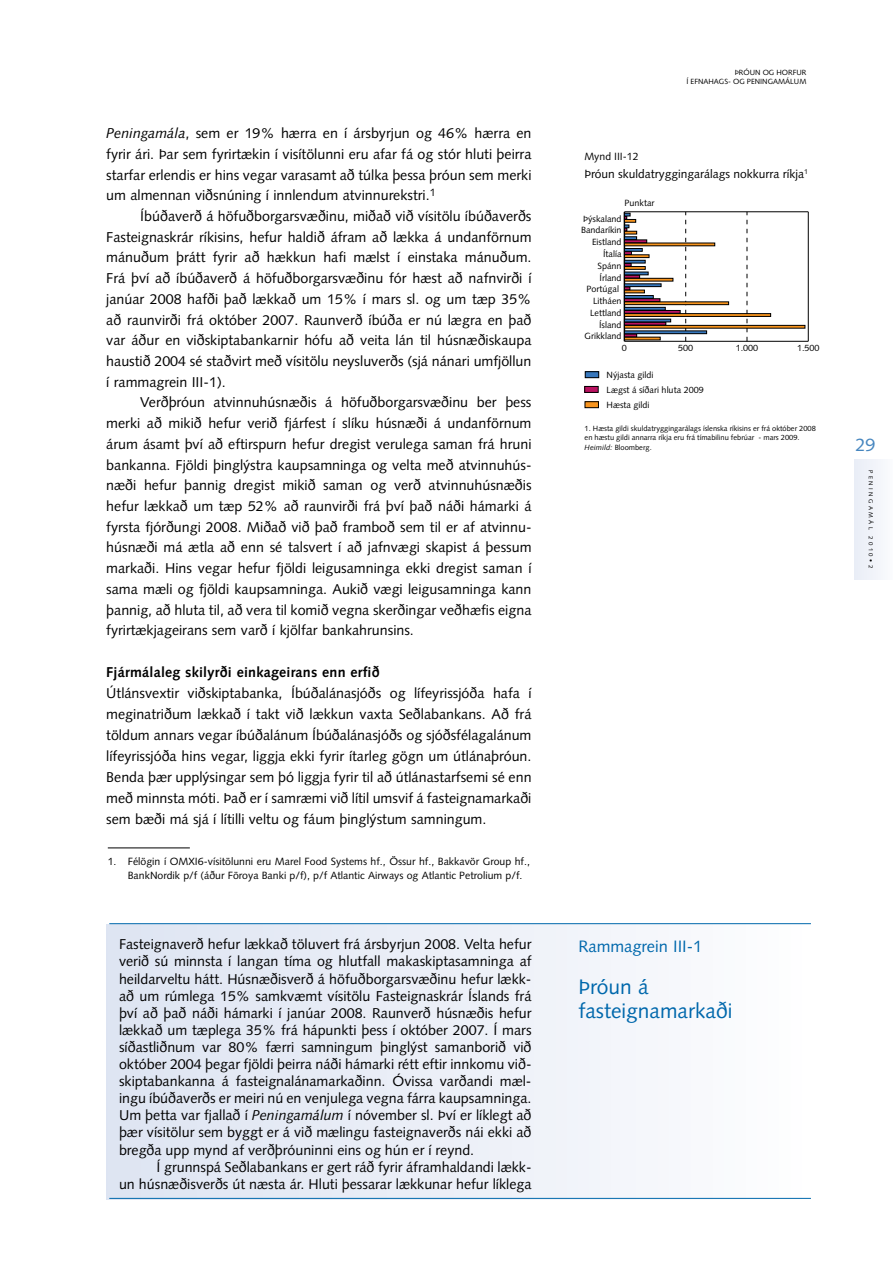
<style>
.page{position:relative;width:893px;height:1263px;background:#fff}
.page>*{position:absolute;margin:0;border:0;box-sizing:border-box;transform-origin:0 0}
.t1{font:21px/24px "Syntax LT Std";color:#0068ac}
.t2{font:18px "Syntax LT Std";color:#4686bf}
.t3{font:16.5px "Syntax LT Std";color:#0068ac}
.t4{font:14.25px/20.7px "Syntax LT Std";color:#000;text-align:justify}
.t5{font:700 14.25px "Syntax LT Std";letter-spacing:.015em;color:#000}
.t6{font:12px "Syntax LT Std";color:#000}
.t7{font:10.5px/13.5px "Syntax LT Std";color:#000}
.t8{font:9px/15px "Syntax LT Std";color:#000}
.t9{font:7.5px/9px "Syntax LT Std";color:#000;text-align:right}
.t10{font:6px "Syntax LT Std";letter-spacing:.4em;color:#000}
.s1{font-style:italic}
</style>
<div class="page">
<div style="left:855px;top:459px;width:38px;height:121px;background:#f1f4fa"></div>
<div style="left:106px;top:924px;width:702px;height:275px;background:linear-gradient(to right,#dde4f2,#fdfdfe)"></div>
<hr style="left:108px;top:848px;width:82px;height:1px;background:#000">
<hr style="left:109px;top:923px;width:702px;height:1px;background:#0068ac">
<hr style="left:109px;top:1198px;width:702px;height:1px;background:#0068ac">
<div style="left:585px;top:372px;width:14px;height:6px;background:#3777bc"></div>
<div style="left:585px;top:371px;width:14px;height:7px;border:1px solid #000"></div>
<hr style="left:624px;top:341px;width:184px;height:1px;background:#000">
<hr style="left:624px;top:212px;width:1px;height:129px;background:#000">
<svg style="left:685px;top:212px;width:1px;height:129px"></svg>
<svg style="left:747px;top:212px;width:1px;height:129px"></svg>
<hr style="left:808px;top:212px;width:1px;height:129px;background:#000">
<div style="left:624px;top:255px;width:25px;height:3px;border:1px solid #000"></div>
<div style="left:624px;top:266px;width:21px;height:4px;border:1px solid #000"></div>
<div style="left:624px;top:278px;width:49px;height:3px;border:1px solid #000"></div>
<div style="left:624px;top:302px;width:105px;height:3px;border:1px solid #000"></div>
<div style="left:624px;top:313px;width:147px;height:4px;border:1px solid #000"></div>
<div style="left:624px;top:325px;width:181px;height:3px;border:1px solid #000"></div>
<div style="left:624px;top:240px;width:23px;height:3px;border:1px solid #000"></div>
<svg style="left:625px;top:251px;width:7px;height:4px"></svg>
<svg style="left:625px;top:263px;width:6px;height:3px"></svg>
<div style="left:624px;top:275px;width:16px;height:3px;border:1px solid #000"></div>
<svg style="left:625px;top:287px;width:5px;height:3px"></svg>
<div style="left:624px;top:298px;width:36px;height:4px;border:1px solid #000"></div>
<div style="left:624px;top:310px;width:56px;height:3px;border:1px solid #000"></div>
<div style="left:624px;top:322px;width:42px;height:3px;border:1px solid #000"></div>
<svg style="left:625px;top:334px;width:12px;height:3px"></svg>
<svg style="left:624px;top:213px;width:13px;height:27px"></svg>
<div style="left:624px;top:248px;width:18px;height:3px;border:1px solid #000"></div>
<div style="left:624px;top:260px;width:21px;height:3px;border:1px solid #000"></div>
<div style="left:624px;top:284px;width:37px;height:3px;border:1px solid #000"></div>
<div style="left:624px;top:295px;width:29px;height:4px;border:1px solid #000"></div>
<div style="left:624px;top:307px;width:41px;height:3px;border:1px solid #000"></div>
<div style="left:624px;top:331px;width:83px;height:3px;border:1px solid #000"></div>
<hr style="left:624px;top:211px;width:184px;height:1px;background:#000">
<div style="left:585px;top:386px;width:13px;height:6px;background:#b91260"></div>
<div style="left:584px;top:386px;width:14px;height:7px;border:1px solid #000"></div>
<div style="left:585px;top:402px;width:13px;height:6px;background:#f7941e"></div>
<div style="left:585px;top:401px;width:14px;height:7px;border:1px solid #000"></div>
<p class="t4" style="left:106px;top:123px;width:427px"><span class="s1">Peningamála</span>, sem er 19% hærra en í ársbyrjun og 46% hærra en fyrir ári. Þar sem fyrirtækin í visítölunni eru afar fá og stór hluti þeirra starfar erlendis er hins vegar varasamt að túlka þessa þróun sem merki um almennan viðsnúning í innlendum atvinnurekstri.<sup>1</sup></p>
<p class="t4" style="left:106px;top:206px;width:427px;text-indent:34px">Íbúðaverð á höfuðborgarsvæðinu, miðað við vísitölu íbúðaverðs Fasteignaskrár ríkisins, hefur haldið áfram að lækka á undanförnum mánuðum þrátt fyrir að hækkun hafi mælst í einstaka mánuðum.<br>Frá því að íbúðaverð á höfuðborgarsvæðinu fór hæst að nafnvirði í janúar 2008 hafði það lækkað um 15% í mars sl. og um tæp 35% að raunvirði frá október 2007. Raunverð íbúða er nú lægra en það var áður en viðskiptabankarnir hófu að veita lán til húsnæðiskaupa haustið 2004 sé staðvirt með vísitölu neysluverðs (sjá nánari umfjöllun í rammagrein III-1).</p>
<p class="t4" style="left:106px;top:392px;width:427px;text-indent:34px">Verðþróun atvinnuhúsnæðis á höfuðborgarsvæðinu ber þess merki að mikið hefur verið fjárfest í slíku húsnæði á undanförnum árum ásamt því að eftirspurn hefur dregist verulega saman frá hruni bankanna. Fjöldi þinglýstra kaupsamninga og velta með atvinnuhús&shy;næði hefur þannig dregist mikið saman og verð atvinnuhúsnæðis hefur lækkað um tæp 52% að raunvirði frá því það náði hámarki á fyrsta fjórðungi 2008. Miðað við það framboð sem til er af atvinnu&shy;húsnæði má ætla að enn sé talsvert í að jafnvægi skapist á þessum markaði. Hins vegar hefur fjöldi leigusamninga ekki dregist saman í sama mæli og fjöldi kaupsamninga. Aukið vægi leigusamninga kann þannig, að hluta til, að vera til komið vegna skerðingar veðhæfis eigna fyrirtækjageirans sem varð í kjölfar bankahrunsins.</p>
<p class="t5" style="left:106px;top:664px;width:275px">Fjármálaleg skilyrði einkageirans enn erfið</p>
<p class="t4" style="left:106px;top:683px;width:427px">Útlánsvextir viðskiptabanka, Íbúðalánasjóðs og lífeyrissjóða hafa í meginatriðum lækkað í takt við lækkun vaxta Seðlabankans. Að frá töldum annars vegar íbúðalánum Íbúðalánasjóðs og sjóðsfélagalánum lífeyrissjóða hins vegar, liggja ekki fyrir ítarleg gögn um útlánaþróun.<br>Benda þær upplýsingar sem þó liggja fyrir til að útlánastarfsemi sé enn með minnsta móti. Það er í samræmi við lítil umsvif á fasteignamarkaði sem bæði má sjá í lítilli veltu og fáum þinglýstum samningum.</p>
<p class="t7" style="left:128px;top:855px;width:404px;text-indent:-20px">1. Félögin í OMXI6-vísitölunni eru Marel Food Systems hf., Össur hf., Bakkavör Group hf.,<br>BankNordik p/f (áður Föroya Banki p/f), p/f Atlantic Airways og Atlantic Petrolium p/f.</p>
<p class="t4" style="left:119px;top:936px;width:414px;line-height:17.1px">Fasteignaverð hefur lækkað töluvert frá ársbyrjun 2008. Velta hefur verið sú minnsta í langan tíma og hlutfall makaskiptasamninga af heildarveltu hátt. Húsnæðisverð á höfuðborgarsvæðinu hefur lækk&shy;að um rúmlega 15% samkvæmt vísitölu Fasteignaskrár Íslands frá því að það náði hámarki í janúar 2008. Raunverð húsnæðis hefur lækkað um tæplega 35% frá hápunkti þess í október 2007. Í mars síðastliðnum var 80% færri samningum þinglýst samanborið við október 2004 þegar fjöldi þeirra náði hámarki rétt eftir innkomu við&shy;skiptabankanna á fasteignalánamarkaðinn. Óvissa varðandi mæl&shy;ingu íbúðaverðs er meiri nú en venjulega vegna fárra kaupsamninga.<br>Um þetta var fjallað í <span class="s1">Peningamálum</span> í nóvember sl. Því er líklegt að þær vísitölur sem byggt er á við mælingu fasteignaverðs nái ekki að bregða upp mynd af verðþróuninni eins og hún er í reynd.</p>
<p class="t4" style="left:119px;top:1158px;width:414px;line-height:17.1px;text-align:right">Í grunnspá Seðlabankans er gert ráð fyrir áframhaldandi lækk-<br>un húsnæðisverðs út næsta ár. Hluti þessarar lækkunar hefur líklega</p>
<p class="t9" style="left:686px;top:68px;width:122px">ÞRÓUN OG HORFUR<br>Í EFNAHAGS- OG PENINGAMÁLUM</p>
<p class="t7" style="left:584px;top:150px;width:56px">Mynd III-12</p>
<p class="t6" style="left:584px;top:167px;width:225px">Þróun skuldatryggingarálags nokkurra ríkja<sup>1</sup></p>
<p class="t8" style="left:625px;top:196px;width:32px">Punktar</p>
<p class="t8" style="left:583px;top:211px;width:40px">Þýskaland</p>
<p class="t8" style="left:581px;top:223px;width:42px">Bandaríkin</p>
<p class="t8" style="left:592px;top:235px;width:31px">Eistland</p>
<p class="t8" style="left:603px;top:246px;width:20px">Ítalía</p>
<p class="t8" style="left:597px;top:258px;width:26px">Spánn</p>
<p class="t8" style="left:600px;top:270px;width:24px">Írland</p>
<p class="t8" style="left:587px;top:282px;width:34px">Portúgal</p>
<p class="t8" style="left:593px;top:293px;width:30px">Litháen</p>
<p class="t8" style="left:590px;top:305px;width:33px">Lettland</p>
<p class="t8" style="left:599px;top:317px;width:24px">Ísland</p>
<p class="t8" style="left:585px;top:329px;width:38px">Grikkland</p>
<p class="t8" style="left:622px;top:341px;width:7px">0</p>
<p class="t8" style="left:678px;top:341px;width:17px">500</p>
<p class="t8" style="left:736px;top:341px;width:24px">1.000</p>
<p class="t8" style="left:797px;top:341px;width:24px">1.500</p>
<p class="t8" style="left:607px;top:367px;width:99px">Nýjasta gildi<br>Lægst á síðari hluta 2009<br>Hæsta gildi</p>
<p class="t9" style="left:585px;top:424px;width:233px;text-align:left">1. Hæsta gildi skuldatryggingarálags íslenska ríkisins er frá október 2008 en hæstu gildi annarra ríkja eru frá tímabilinu febrúar - mars 2009.</p>
<p class="t9" style="left:585px;top:443px;width:69px"><span class="s1">Heimild:</span> Bloomberg.</p>
<p class="t2" style="left:855px;top:434px;width:22px">29</p>
<p class="t10" style="left:874px;top:470px;width:99px;rotate:90deg">PENINGAMÁL 2010•2</p>
<p class="t3" style="left:578px;top:936px;width:126px">Rammagrein III-1</p>
<h1 class="t1" style="left:578px;top:974px;width:156px">Þróun á fasteignamarkaði</h1>
</div>
